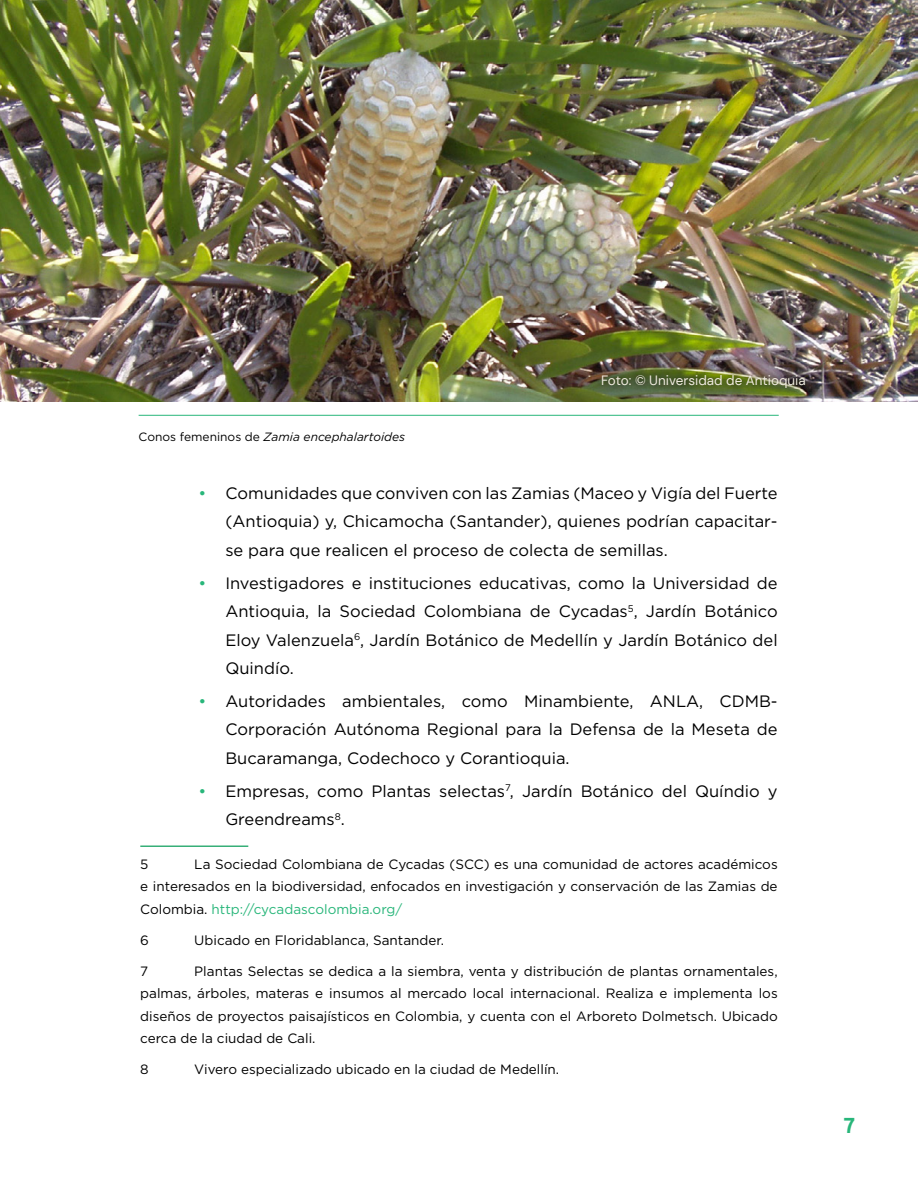
<style>
.page{position:relative;width:918px;height:1188px;background:#fff}
.page>*{position:absolute;margin:0;border:0;box-sizing:border-box;transform-origin:0 0}
.t1{font:800 21px "Overpass";color:#28b67a}
.t2{font:16.5px/28.5px "Gotham";color:#000;text-align:justify}
.t3{font:13.5px/22.5px "Gotham";color:#000;text-align:justify}
.t4{font:13.5px "DM Sans";color:#f0ebdf}
.t5{font:italic 12px "Gotham";color:#000}
.s1{font-style:normal}
.s2{color:#28b67a}
</style>
<div class="page">
<hr style="left:140px;top:845px;width:108px;height:2px;background:#37af78">
<img style="left:0;top:0;width:918px;height:401px">
<hr style="left:139px;top:415px;width:640px;height:1px;background:#28b67a">
<img style="left:593px;top:366px;width:221px;height:30px">
<p class="t5" style="left:139px;top:429px;width:268px"><span class="s1">Conos femeninos de</span> Zamia encephalartoides</p>
<p class="t4" style="left:601px;top:372px;width:206px">Foto: © Universidad de Antioquia</p>
<p class="t2" style="left:225px;top:479px;width:554px;text-indent:-27px"><span class="s2">•</span> Comunidades que conviven con las Zamias (Maceo y Vigía del Fuerte (Antioquia) y, Chicamocha (Santander), quienes podrían capacitar&shy;se para que realicen el proceso de colecta de semillas.</p>
<p class="t2" style="left:225px;top:568px;width:554px;text-indent:-27px"><span class="s2">•</span> Investigadores e instituciones educativas, como la Universidad de Antioquia, la Sociedad Colombiana de Cycadas<sup>5</sup>, Jardín Botánico Eloy Valenzuela<sup>6</sup>, Jardín Botánico de Medellín y Jardín Botánico del Quindío.</p>
<p class="t2" style="left:225px;top:687px;width:554px;text-indent:-27px"><span class="s2">•</span> Autoridades ambientales, como Minambiente, ANLA, CDMB-Corporación Autónoma Regional para la Defensa de la Meseta de Bucaramanga, Codechoco y Corantioquia.</p>
<p class="t2" style="left:225px;top:776px;width:554px;text-indent:-27px"><span class="s2">•</span> Empresas, como Plantas selectas<sup>7</sup>, Jardín Botánico del Quíndio y<br>Greendreams<sup>8</sup>.</p>
<p class="t3" style="left:140px;top:852px;width:639px;text-indent:54px">La Sociedad Colombiana de Cycadas (SCC) es una comunidad de actores académicos e interesados en la biodiversidad, enfocados en investigación y conservación de las Zamias de Colombia. <span class="s2">http://cycadascolombia.org/</span></p>
<p class="t3" style="left:140px;top:928px;width:10px">6</p>
<p class="t3" style="left:194px;top:928px;width:251px">Ubicado en Floridablanca, Santander.</p>
<p class="t3" style="left:140px;top:959px;width:10px">7</p>
<p class="t3" style="left:140px;top:852px;width:10px">5</p>
<p class="t3" style="left:140px;top:959px;width:639px;text-indent:54px">Plantas Selectas se dedica a la siembra, venta y distribución de plantas ornamentales, palmas, árboles, materas e insumos al mercado local internacional. Realiza e implementa los diseños de proyectos paisajísticos en Colombia, y cuenta con el Arboreto Dolmetsch. Ubicado cerca de la ciudad de Cali.</p>
<p class="t3" style="left:140px;top:1058px;width:10px">8</p>
<p class="t3" style="left:194px;top:1058px;width:366px">Vivero especializado ubicado en la ciudad de Medellín.</p>
<p class="t1" style="left:844px;top:1110px;width:13px">7</p>
</div>
